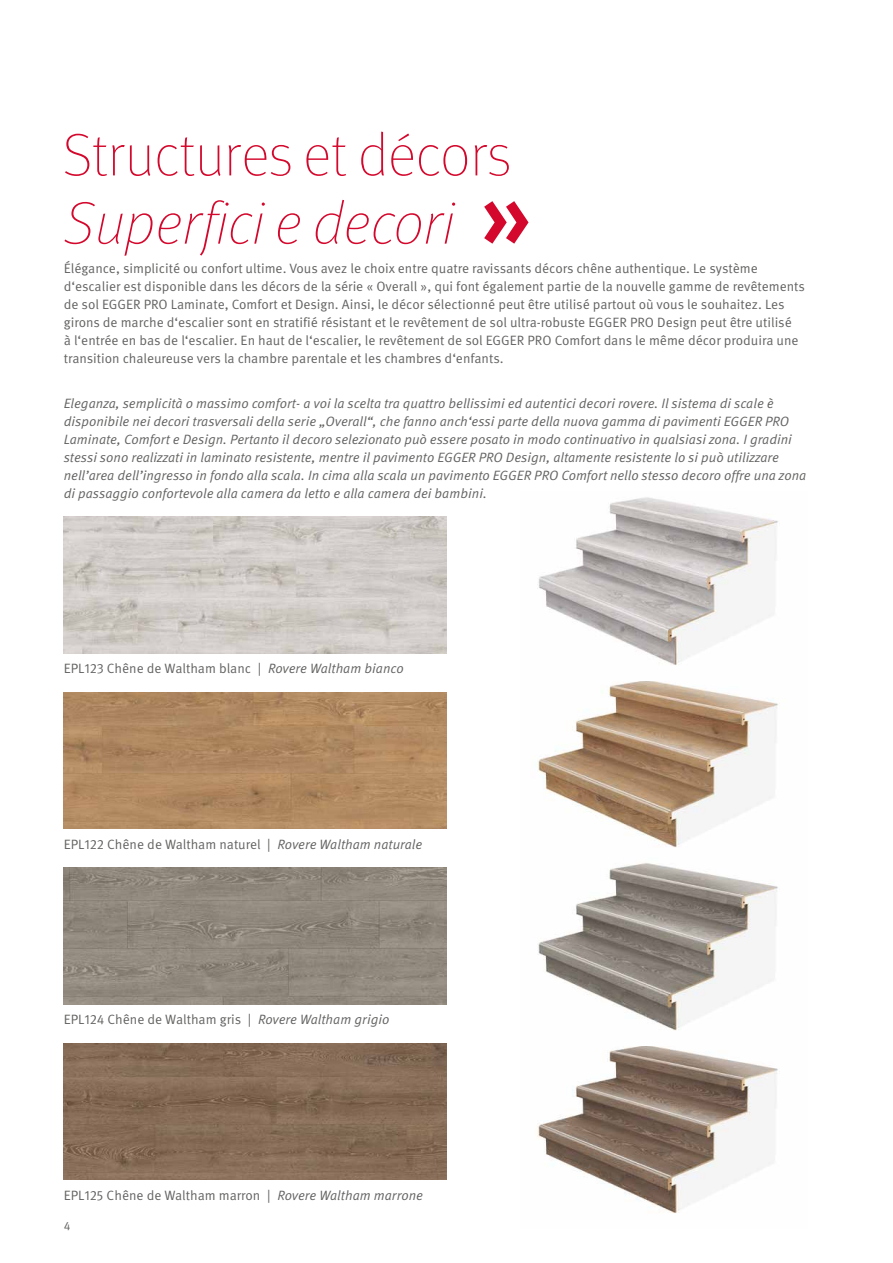
<style>
.page{position:relative;width:893px;height:1263px;background:#fff}
.page>*{position:absolute;margin:0;border:0;box-sizing:border-box;transform-origin:0 0}
.t1{font:100 60px "Meta Pro";color:#d4082c}
.t2{font:italic 100 60px "Meta Pro";color:#d4082c}
.t3{font:13.5px/18px "Meta Pro";color:#636362}
.t4{font:italic 13.5px/18px "Meta Pro";color:#636362}
.t5{font:12px "Meta Pro";color:#636362}
.s1{font-style:italic}
</style>
<div class="page">
<img style="left:64px;top:692px;width:382px;height:137px">
<img style="left:64px;top:868px;width:382px;height:136px">
<img style="left:64px;top:1043px;width:382px;height:137px">
<img style="left:537px;top:1046px;width:241px;height:167px">
<img style="left:537px;top:681px;width:241px;height:167px">
<img style="left:538px;top:863px;width:240px;height:168px">
<img style="left:538px;top:497px;width:240px;height:168px">
<svg style="left:484px;top:201px;width:45px;height:43px"></svg>
<img style="left:64px;top:517px;width:382px;height:136px">
<h1 class="t1" style="left:64px;top:113px;width:449px">Structures et décors</h1>
<h1 class="t2" style="left:64px;top:182px;width:392px">Superfici e decori</h1>
<p class="t3" style="left:64px;top:260px;width:743px">Élégance, simplicité ou confort ultime. Vous avez le choix entre quatre ravissants décors chêne authentique. Le système d‘escalier est disponible dans les décors de la série « Overall », qui font également partie de la nouvelle gamme de revêtements de sol EGGER PRO Laminate, Comfort et Design. Ainsi, le décor sélectionné peut être utilisé partout où vous le souhaitez. Les girons de marche d‘escalier sont en stratifié résistant et le revêtement de sol ultra-robuste EGGER PRO Design peut être utilisé<br>à l‘entrée en bas de l‘escalier. En haut de l‘escalier, le revêtement de sol EGGER PRO Comfort dans le même décor produira une transition chaleureuse vers la chambre parentale et les chambres d‘enfants.</p>
<p class="t4" style="left:64px;top:395px;width:744px">Eleganza, semplicità o massimo comfort- a voi la scelta tra quattro bellissimi ed autentici decori rovere. Il sistema di scale è disponibile nei decori trasversali della serie „Overall“, che fanno anch‘essi parte della nuova gamma di pavimenti EGGER PRO Laminate, Comfort e Design. Pertanto il decoro selezionato può essere posato in modo continuativo in qualsiasi zona. I gradini stessi sono realizzati in laminato resistente, mentre il pavimento EGGER PRO Design, altamente resistente lo si può utilizzare nell’area dell’ingresso in fondo alla scala. In cima alla scala un pavimento EGGER PRO Comfort nello stesso decoro offre una zona di passaggio confortevole alla camera da letto e alla camera dei bambini.</p>
<p class="t3" style="left:64px;top:660px;width:341px">EPL123 Chêne de Waltham blanc | <span class="s1">Rovere Waltham bianco</span></p>
<p class="t3" style="left:64px;top:835px;width:360px">EPL122 Chêne de Waltham naturel | <span class="s1">Rovere Waltham naturale</span></p>
<p class="t3" style="left:64px;top:1011px;width:327px">EPL124 Chêne de Waltham gris | <span class="s1">Rovere Waltham grigio</span></p>
<p class="t3" style="left:64px;top:1186px;width:361px">EPL125 Chêne de Waltham marron | <span class="s1">Rovere Waltham marrone</span></p>
<p class="t5" style="left:64px;top:1218px;width:8px">4</p>
</div>
